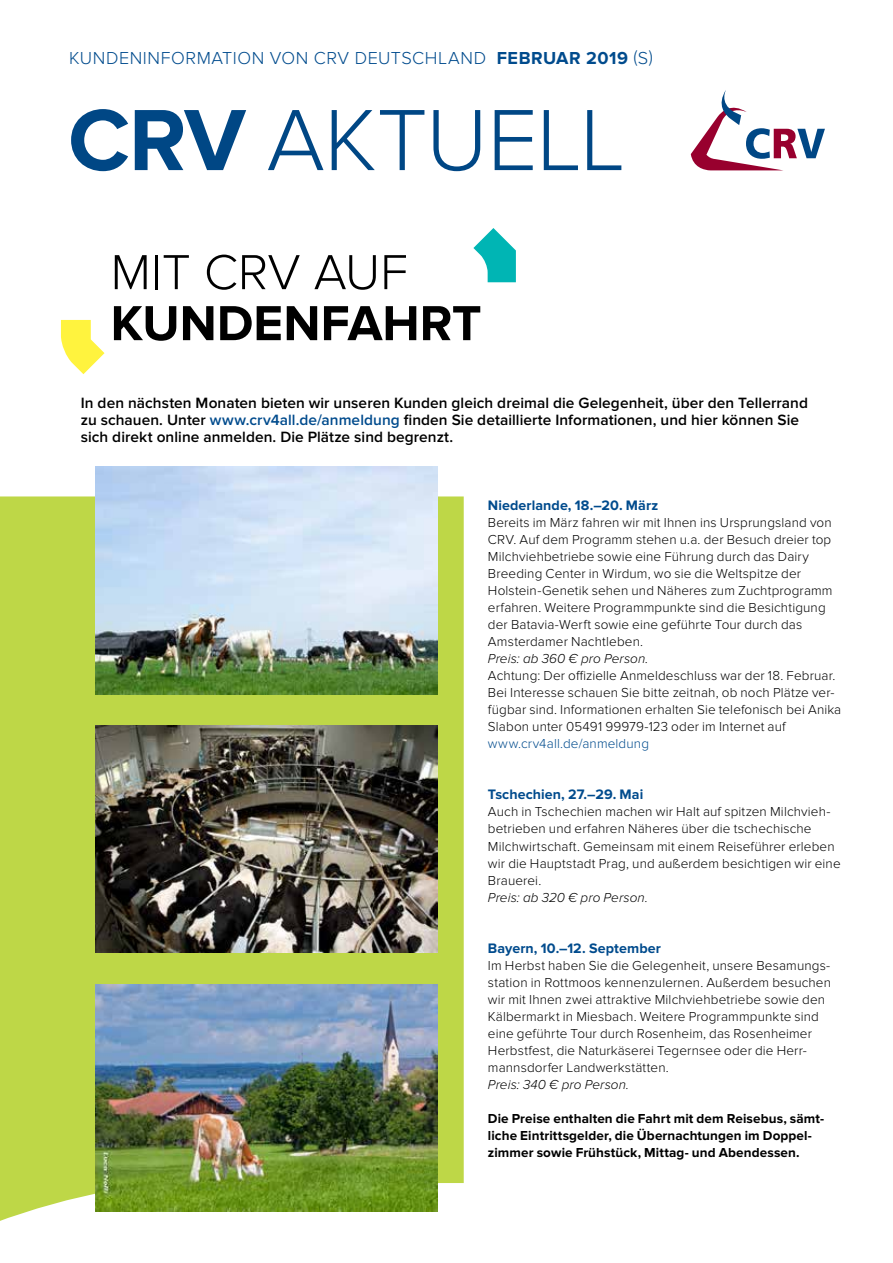
<style>
.page{position:relative;width:893px;height:1263px;background:#fff}
.page>*{position:absolute;margin:0;border:0;box-sizing:border-box;transform-origin:0 0}
.t1{font:300 90px "Proxima Nova";letter-spacing:-.015em;color:#004785}
.t2{font:700 51px "Proxima Nova";color:#000}
.t3{font:300 51px "Proxima Nova";letter-spacing:-.01em;color:#000}
.t4{font:300 18px "Proxima Nova";letter-spacing:.03em;color:#004b8d}
.t5{font:600 15.45px/17px "Proxima Nova";letter-spacing:.005em;color:#000}
.t6{font:700 14.25px "Proxima Nova";letter-spacing:.005em;color:#004b8d}
.t7{font:300 13.5px/17px "Proxima Nova";letter-spacing:.01em;color:#000}
.t8{font:700 13.5px/17px "Proxima Nova";letter-spacing:.01em;color:#000}
.t9{font:italic 300 13.5px "Proxima Nova";letter-spacing:.005em;color:#000}
.t10{font:300 13.5px "Proxima Nova";letter-spacing:.01em;color:#004b8d}
.s1{font-weight:700}
.s2{color:#004b8d}
</style>
<div class="page">
<svg style="left:691px;top:90px;width:134px;height:80px"></svg>
<svg style="left:0;top:496px;width:464px;height:725px;background:#c0d750"></svg>
<svg style="left:473px;top:228px;width:43px;height:54px"></svg>
<svg style="left:61px;top:320px;width:44px;height:54px"></svg>
<img style="left:96px;top:466px;width:341px;height:228px">
<img style="left:96px;top:725px;width:341px;height:228px">
<img style="left:96px;top:984px;width:341px;height:228px">
<h3 class="t4" style="left:69px;top:47px;width:585px">KUNDENINFORMATION VON CRV DEUTSCHLAND <span class="s1">FEBRUAR 2019</span> (S)</h3>
<h1 class="t1" style="left:68px;top:88px;width:559px"><span class="s1">CRV</span> AKTUELL</h1>
<h2 class="t3" style="left:111px;top:243px;width:299px">MIT CRV AUF</h2>
<h2 class="t2" style="left:111px;top:294px;width:372px">KUNDENFAHRT</h2>
<p class="t5" style="left:81px;top:395px;width:729px">In den nächsten Monaten bieten wir unseren Kunden gleich dreimal die Gelegenheit, über den Tellerrand zu schauen. Unter <span class="s2">www.crv4all.de/anmeldung</span> finden Sie detaillierte Informationen, und hier können Sie sich direkt online anmelden. Die Plätze sind begrenzt.</p>
<p class="t6" style="left:488px;top:497px;width:172px">Niederlande, 18.–20. März</p>
<p class="t7" style="left:488px;top:514px;width:346px">Bereits im März fahren wir mit Ihnen ins Ursprungsland von CRV. Auf dem Programm stehen u.a. der Besuch dreier top Milchviehbetriebe sowie eine Führung durch das Dairy Breeding Center in Wirdum, wo sie die Weltspitze der Holstein-Genetik sehen und Näheres zum Zuchtprogramm erfahren. Weitere Programmpunkte sind die Besichtigung der Batavia-Werft sowie eine geführte Tour durch das Amsterdamer Nachtleben.</p>
<p class="t9" style="left:488px;top:651px;width:162px">Preis: ab 360 € pro Person.</p>
<p class="t7" style="left:488px;top:668px;width:355px">Achtung: Der offizielle Anmeldeschluss war der 18. Februar.<br>Bei Interesse schauen Sie bitte zeitnah, ob noch Plätze ver&shy;fügbar sind. Informationen erhalten Sie telefonisch bei Anika Slabon unter 05491 99979-123 oder im Internet auf</p>
<p class="t10" style="left:488px;top:736px;width:163px">www.crv4all.de/anmeldung</p>
<p class="t6" style="left:488px;top:786px;width:157px">Tschechien, 27.–29. Mai</p>
<p class="t7" style="left:488px;top:804px;width:354px">Auch in Tschechien machen wir Halt auf spitzen Milchvieh&shy;betrieben und erfahren Näheres über die tschechische Milchwirtschaft. Gemeinsam mit einem Reiseführer erleben wir die Hauptstadt Prag, und außerdem besichtigen wir eine Brauerei.</p>
<p class="t9" style="left:488px;top:889px;width:162px">Preis: ab 320 € pro Person.</p>
<p class="t6" style="left:488px;top:939px;width:174px">Bayern, 10.–12. September</p>
<p class="t7" style="left:488px;top:957px;width:345px">Im Herbst haben Sie die Gelegenheit, unsere Besamungs&shy;station in Rottmoos kennenzulernen. Außerdem besuchen wir mit Ihnen zwei attraktive Milchviehbetriebe sowie den Kälbermarkt in Miesbach. Weitere Programmpunkte sind eine geführte Tour durch Rosenheim, das Rosenheimer Herbstfest, die Naturkäserei Tegernsee oder die Herr&shy;mannsdorfer Landwerkstätten.</p>
<p class="t9" style="left:488px;top:1077px;width:143px">Preis: 340 € pro Person.</p>
<p class="t8" style="left:488px;top:1110px;width:338px">Die Preise enthalten die Fahrt mit dem Reisebus, sämt&shy;liche Eintrittsgelder, die Übernachtungen im Doppel&shy;zimmer sowie Frühstück, Mittag- und Abendessen.</p>
</div>
